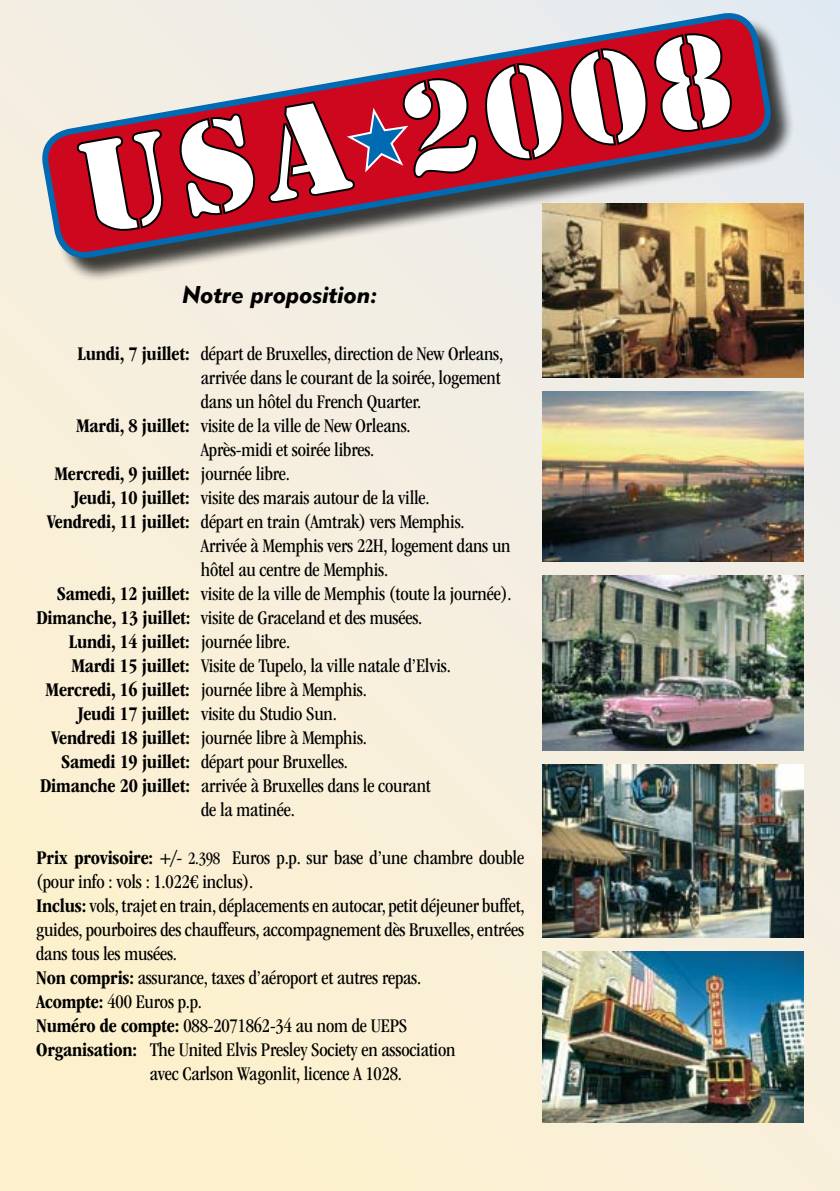
<style>
.page{position:relative;width:840px;height:1191px;background:#fff}
.page>*{position:absolute;margin:0;border:0;box-sizing:border-box;transform-origin:0 0}
.t1{font:120px "Stencil Std";color:#fff}
.t2{font:24px "Geometric 415 BT Black Italic A";color:#000}
.t3{font:condensed 20px "ITC Garamond Std";letter-spacing:-.01em;color:#000}
.t4{font:700 condensed 20px "ITC Garamond Std";letter-spacing:-.01em;color:#000}
.s1{font-weight:700}
.s2{font-weight:400}
.s3{font-size:18px}
</style>
<div class="page">
<div style="left:0;top:0;width:839px;height:1191px;background:linear-gradient(to right,#fdf1d4,#f0ebdf)"></div>
<img style="left:542px;top:204px;width:261px;height:173px">
<img style="left:542px;top:391px;width:261px;height:171px">
<img style="left:542px;top:765px;width:261px;height:172px">
<img style="left:542px;top:952px;width:261px;height:170px">
<img style="left:542px;top:576px;width:261px;height:175px">
<div style="left:45px;top:16px;width:749px;height:265px;background:#000;opacity:.75"></div>
<svg style="left:41px;top:0;width:730px;height:300px"></svg>
<svg style="left:266px;top:32px;width:464px;height:174px"></svg>
<h1 class="t1" style="left:67px;top:114px;width:659px;rotate:-10deg">USA 2008</h1>
<p class="t2" style="left:182px;top:280px;width:197px">Notre proposition:</p>
<p class="t3" style="left:77px;top:343px;width:427px"><span class="s1">Lundi, 7 juillet:</span> départ de Bruxelles, direction de New Orleans,</p>
<p class="t3" style="left:201px;top:367px;width:301px">arrivée dans le courant de la soirée, logement</p>
<p class="t3" style="left:201px;top:391px;width:222px">dans un hôtel du French Quarter.</p>
<p class="t3" style="left:76px;top:415px;width:336px"><span class="s1">Mardi, 8 juillet:</span> visite de la ville de New Orleans.</p>
<p class="t3" style="left:201px;top:439px;width:175px">Après-midi et soirée libres.</p>
<p class="t4" style="left:54px;top:462px;width:237px">Mercredi, 9 juillet: <span class="s2">journée libre.</span></p>
<p class="t3" style="left:73px;top:487px;width:357px"><span class="s1">Jeudi, 10 juillet:</span> visite des marais autour de la ville.</p>
<p class="t3" style="left:47px;top:511px;width:419px"><span class="s1">Vendredi, 11 juillet:</span> départ en train (Amtrak) vers Memphis.</p>
<p class="t3" style="left:201px;top:535px;width:311px">Arrivée à Memphis vers 22H, logement dans un</p>
<p class="t3" style="left:201px;top:559px;width:189px">hôtel au centre de Memphis.</p>
<p class="t3" style="left:57px;top:583px;width:456px"><span class="s1">Samedi, 12 juillet:</span> visite de la ville de Memphis (toute la journée).</p>
<p class="t3" style="left:36px;top:607px;width:387px"><span class="s1">Dimanche, 13 juillet:</span> visite de Graceland et des musées.</p>
<p class="t4" style="left:69px;top:630px;width:223px">Lundi, 14 juillet: <span class="s2">journée libre.</span></p>
<p class="t3" style="left:71px;top:655px;width:380px"><span class="s1">Mardi 15 juillet:</span> Visite de Tupelo, la ville natale d’Elvis.</p>
<p class="t3" style="left:46px;top:679px;width:322px"><span class="s1">Mercredi, 16 juillet:</span> journée libre à Memphis.</p>
<p class="t3" style="left:78px;top:703px;width:260px"><span class="s1">Jeudi 17 juillet:</span> visite du Studio Sun.</p>
<p class="t3" style="left:51px;top:727px;width:317px"><span class="s1">Vendredi 18 juillet:</span> journée libre à Memphis.</p>
<p class="t3" style="left:61px;top:751px;width:288px"><span class="s1">Samedi 19 juillet:</span> départ pour Bruxelles.</p>
<p class="t3" style="left:40px;top:775px;width:392px"><span class="s1">Dimanche 20 juillet:</span> arrivée à Bruxelles dans le courant</p>
<p class="t3" style="left:201px;top:799px;width:95px">de la matinée.</p>
<p class="t3" style="left:37px;top:847px;width:489px"><span class="s1">Prix provisoire:</span> +/- <span class="s3">2.398</span> Euros p.p. sur base d’une chambre double</p>
<p class="t3" style="left:36px;top:871px;width:218px">(pour info : vols : 1.022€ inclus).</p>
<p class="t3" style="left:36px;top:895px;width:489px"><span class="s1">Inclus:</span> vols, trajet en train, déplacements en autocar, petit déjeuner buffet,</p>
<p class="t3" style="left:36px;top:919px;width:489px">guides, pourboires des chauffeurs, accompagnement dès Bruxelles, entrées</p>
<p class="t3" style="left:36px;top:943px;width:142px">dans tous les musées.</p>
<p class="t3" style="left:36px;top:967px;width:386px"><span class="s1">Non compris:</span> assurance, taxes d’aéroport et autres repas.</p>
<p class="t3" style="left:36px;top:991px;width:167px"><span class="s1">Acompte:</span> 400 Euros p.p.</p>
<p class="t3" style="left:36px;top:1015px;width:372px"><span class="s1">Numéro de compte:</span> 088-2071862-34 au nom de UEPS</p>
<p class="t3" style="left:36px;top:1039px;width:420px"><span class="s1">Organisation:</span> The United Elvis Presley Society en association</p>
<p class="t3" style="left:150px;top:1063px;width:254px">avec Carlson Wagonlit, licence A 1028.</p>
</div>
